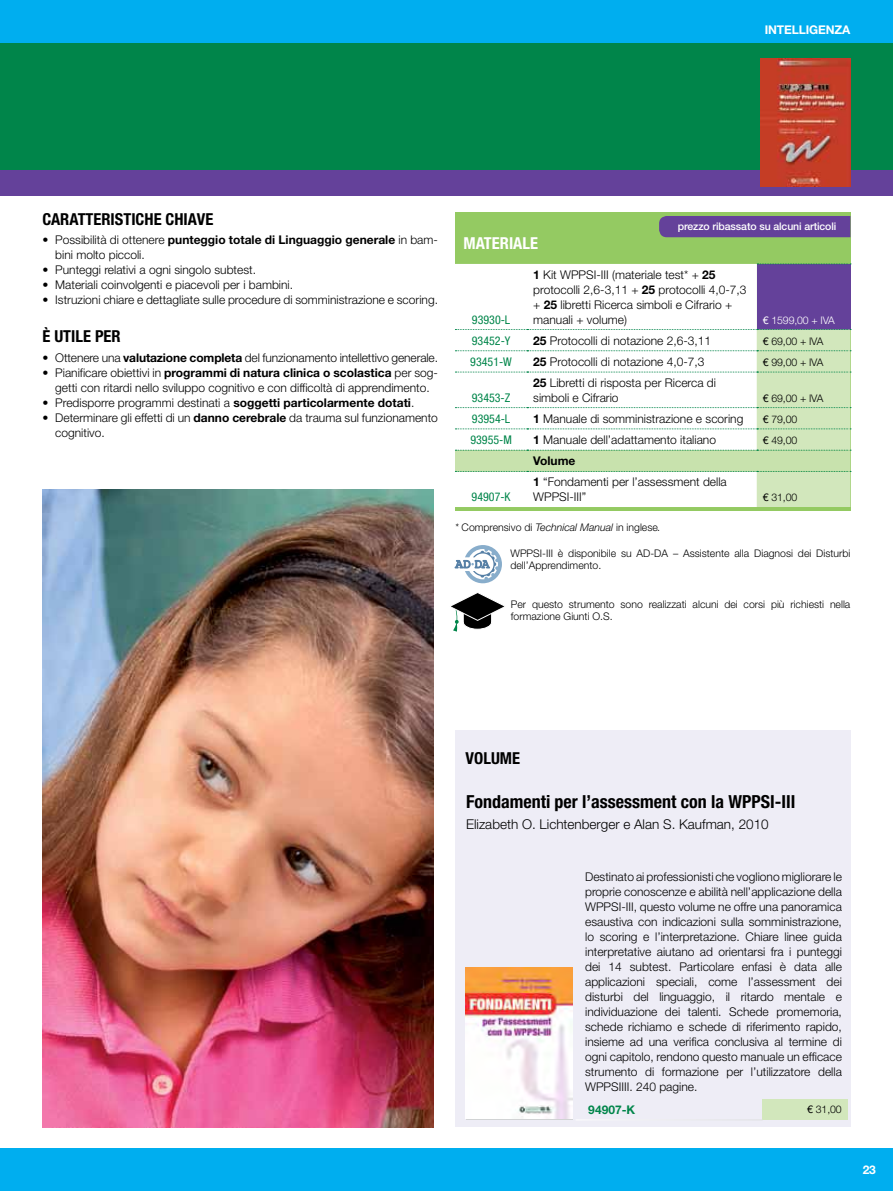
<style>
.page{position:relative;width:893px;height:1191px;background:#fff}
.page>*{position:absolute;margin:0;border:0;box-sizing:border-box;transform-origin:0 0}
.t1{font:700 condensed 18px "Helvetica Neue LT Std";color:#000}
.t2{font:700 condensed 16.5px "Helvetica Neue LT Std";color:#000}
.t3{font:700 condensed 16.5px "Helvetica Neue LT Std";color:#fff}
.t4{font:300 13.5px "Helvetica Neue LT Std";color:#000}
.t5{font:300 12px/15px "Helvetica Neue LT Std";color:#000}
.t6{font:condensed 12px "Helvetica Neue LT Std";color:#00854a}
.t7{font:700 12px "Helvetica Neue LT Std";color:#fff}
.t8{font:700 12px "Helvetica Neue LT Std";color:#00854a}
.t9{font:700 12px "Helvetica Neue LT Std";color:#000}
.t10{font:300 10.5px/12px "Helvetica Neue LT Std";color:#000}
.t11{font:500 10.5px "Helvetica Neue LT Std";letter-spacing:-.01em;color:#fff}
.t12{font:300 10.5px "Helvetica Neue LT Std";letter-spacing:-.01em;color:#fff}
.s1{font-weight:700}
.s2{font-weight:400}
.s3{font-style:italic}
</style>
<div class="page">
<div style="left:0;top:1148px;width:893px;height:43px;background:#00aeef"></div>
<hr style="left:0;top:0;width:1px;height:43px;background:#00aeef">
<div style="left:0;top:43px;width:893px;height:127px;background:#00854a"></div>
<div style="left:0;top:170px;width:893px;height:26px;background:#64419a"></div>
<img style="left:760px;top:58px;width:90px;height:128px">
<svg style="left:451px;top:593px;width:54px;height:38px"></svg>
<svg style="left:455px;top:545px;width:47px;height:38px"></svg>
<div style="left:455px;top:213px;width:395px;height:298px;background:#94ca62"></div>
<div style="left:455px;top:264px;width:302px;height:65px;background:#fff"></div>
<div style="left:757px;top:264px;width:93px;height:65px;background:#64419a"></div>
<svg style="left:455px;top:329px;width:396px;height:178px;background:#eaf4e3"></svg>
<svg style="left:757px;top:263px;width:94px;height:1px"></svg>
<div style="left:659px;top:216px;width:191px;height:21px;background:#64419a"></div>
<img style="left:43px;top:489px;width:391px;height:638px">
<div style="left:455px;top:730px;width:395px;height:397px;background:#eeedf6"></div>
<img style="left:466px;top:967px;width:107px;height:151px">
<div style="left:763px;top:1099px;width:85px;height:20px;background:#d2e7bc"></div>
<hr style="left:576px;top:1119px;width:85px;height:1px;background:#fff">
<hr style="left:661px;top:1119px;width:102px;height:1px;background:#fff">
<div style="left:0;top:0;width:893px;height:42px;background:#00aeef"></div>
<p class="t7" style="left:765px;top:22px;width:12px">Intelligenza</p>
<h2 class="t2" style="left:43px;top:209px;width:172px">CARATTERISTICHE CHIAVE</h2>
<p class="t5" style="left:55px;top:232px;width:384px;text-indent:-13px"><span class="s1">•</span> Possibilità di ottenere <span class="s1">punteggio totale di Linguaggio generale</span> in bam&shy;bini molto piccoli.</p>
<p class="t5" style="left:43px;top:262px;width:215px"><span class="s1">•</span> Punteggi relativi a ogni singolo subtest.</p>
<p class="t5" style="left:43px;top:277px;width:252px"><span class="s1">•</span> Materiali coinvolgenti e piacevoli per i bambini.</p>
<p class="t5" style="left:43px;top:292px;width:397px"><span class="s1">•</span> Istruzioni chiare e dettagliate sulle procedure di somministrazione e scoring.</p>
<h2 class="t2" style="left:43px;top:326px;width:80px">È UTILE PER</h2>
<p class="t5" style="left:43px;top:349px;width:397px"><span class="s1">•</span> Ottenere una <span class="s1">valutazione completa</span> del funzionamento intellettivo generale.</p>
<p class="t5" style="left:43px;top:364px;width:397px;text-align:center"><span class="s1">•</span> Pianificare obiettivi in <span class="s1">programmi di natura clinica o scolastica</span> per sog&shy;getti con ritardi nello sviluppo cognitivo e con difficoltà di apprendimento.</p>
<p class="t5" style="left:43px;top:394px;width:373px"><span class="s1">•</span> Predisporre programmi destinati a <span class="s1">soggetti particolarmente dotati</span>.</p>
<p class="t5" style="left:55px;top:409px;width:384px;text-indent:-13px"><span class="s1">•</span> Determinare gli effetti di un <span class="s1">danno cerebrale</span> da trauma sul funzionamento cognitivo.</p>
<h2 class="t3" style="left:463px;top:233px;width:76px">MATERIALE</h2>
<p class="t11" style="left:678px;top:220px;width:160px">prezzo ribassato su alcuni articoli</p>
<p class="t6" style="left:472px;top:312px;width:40px">93930-L</p>
<p class="t5" style="left:533px;top:266px;width:215px"><span class="s1">1</span> Kit WPPSI-III (materiale test* + <span class="s1">25 </span>protocolli 2,6-3,11 + <span class="s1">25</span> protocolli 4,0-7,3 + <span class="s1">25</span> libretti Ricerca simboli e Cifrario + manuali + volume)</p>
<p class="t12" style="left:763px;top:313px;width:73px"><span class="s2">€</span> 1599,00 + IVA</p>
<p class="t6" style="left:472px;top:333px;width:40px">93452-Y</p>
<p class="t5" style="left:533px;top:333px;width:179px"><span class="s1">25</span> Protocolli di notazione 2,6-3,11</p>
<p class="t10" style="left:763px;top:335px;width:62px"><span class="s2">€</span> 69,00 + IVA</p>
<p class="t6" style="left:470px;top:355px;width:43px">93451-W</p>
<p class="t5" style="left:533px;top:354px;width:173px"><span class="s1">25</span> Protocolli di notazione 4,0-7,3</p>
<p class="t10" style="left:763px;top:356px;width:62px"><span class="s2">€</span> 99,00 + IVA</p>
<p class="t6" style="left:472px;top:390px;width:40px">93453-Z</p>
<p class="t5" style="left:533px;top:374px;width:184px"><span class="s1">25</span> Libretti di risposta per Ricerca di simboli e Cifrario</p>
<p class="t10" style="left:763px;top:392px;width:62px"><span class="s2">€</span> 69,00 + IVA</p>
<p class="t6" style="left:472px;top:412px;width:40px">93954-L</p>
<p class="t5" style="left:533px;top:411px;width:212px"><span class="s1">1</span> Manuale di somministrazione e scoring</p>
<p class="t10" style="left:763px;top:413px;width:36px"><span class="s2">€</span> 79,00</p>
<p class="t6" style="left:470px;top:433px;width:43px">93955-M</p>
<p class="t5" style="left:533px;top:432px;width:184px"><span class="s1">1</span> Manuale dell’adattamento italiano</p>
<p class="t10" style="left:763px;top:434px;width:36px"><span class="s2">€</span> 49,00</p>
<p class="t9" style="left:533px;top:454px;width:44px">Volume</p>
<p class="t6" style="left:472px;top:490px;width:41px">94907-K</p>
<p class="t5" style="left:533px;top:474px;width:195px"><span class="s1">1</span> “Fondamenti per l’assessment della<br>WPPSI-III”</p>
<p class="t10" style="left:763px;top:491px;width:36px"><span class="s2">€</span> 31,00</p>
<p class="t10" style="left:455px;top:521px;width:207px"><span class="s3">*</span> Comprensivo di <span class="s3">Technical Manual</span> in inglese<span class="s3">.</span></p>
<p class="t10" style="left:510px;top:547px;width:341px">WPPSI-III è disponibile su AD-DA – Assistente alla Diagnosi dei Disturbi dell’Apprendimento.</p>
<p class="t10" style="left:511px;top:598px;width:341px">Per questo strumento sono realizzati alcuni dei corsi più richiesti nella formazione Giunti O.S.</p>
<h2 class="t2" style="left:466px;top:748px;width:19px">Volume</h2>
<h1 class="t1" style="left:466px;top:790px;width:331px">Fondamenti per l’assessment con la WPPSI-III</h1>
<p class="t4" style="left:466px;top:815px;width:304px">Elizabeth O. Lichtenberger e Alan S. Kaufman, 2010</p>
<p class="t5" style="left:585px;top:868px;width:258px;text-align:justify">Destinato ai professionisti che vogliono migliorare le proprie conoscenze e abilità nell’applicazione della WPPSI-III, questo volume ne offre una panoramica esaustiva con indicazioni sulla somministrazione, lo scoring e l’interpretazione. Chiare linee guida interpretative aiutano ad orientarsi fra i punteggi dei 14 subtest. Particolare enfasi è data alle applicazioni speciali, come l’assessment dei disturbi del linguaggio, il ritardo mentale e individuazione dei talenti. Schede promemoria, schede richiamo e schede di riferimento rapido, insieme ad una verifica conclusiva al termine di ogni capitolo, rendono questo manuale un efficace strumento di formazione per l’utilizzatore della WPPSIIII. 240 pagine.</p>
<p class="t8" style="left:588px;top:1102px;width:48px">94907-K</p>
<p class="t10" style="left:807px;top:1103px;width:36px"><span class="s2">€</span> 31,00</p>
<p class="t7" style="left:863px;top:1162px;width:15px">23</p>
</div>
